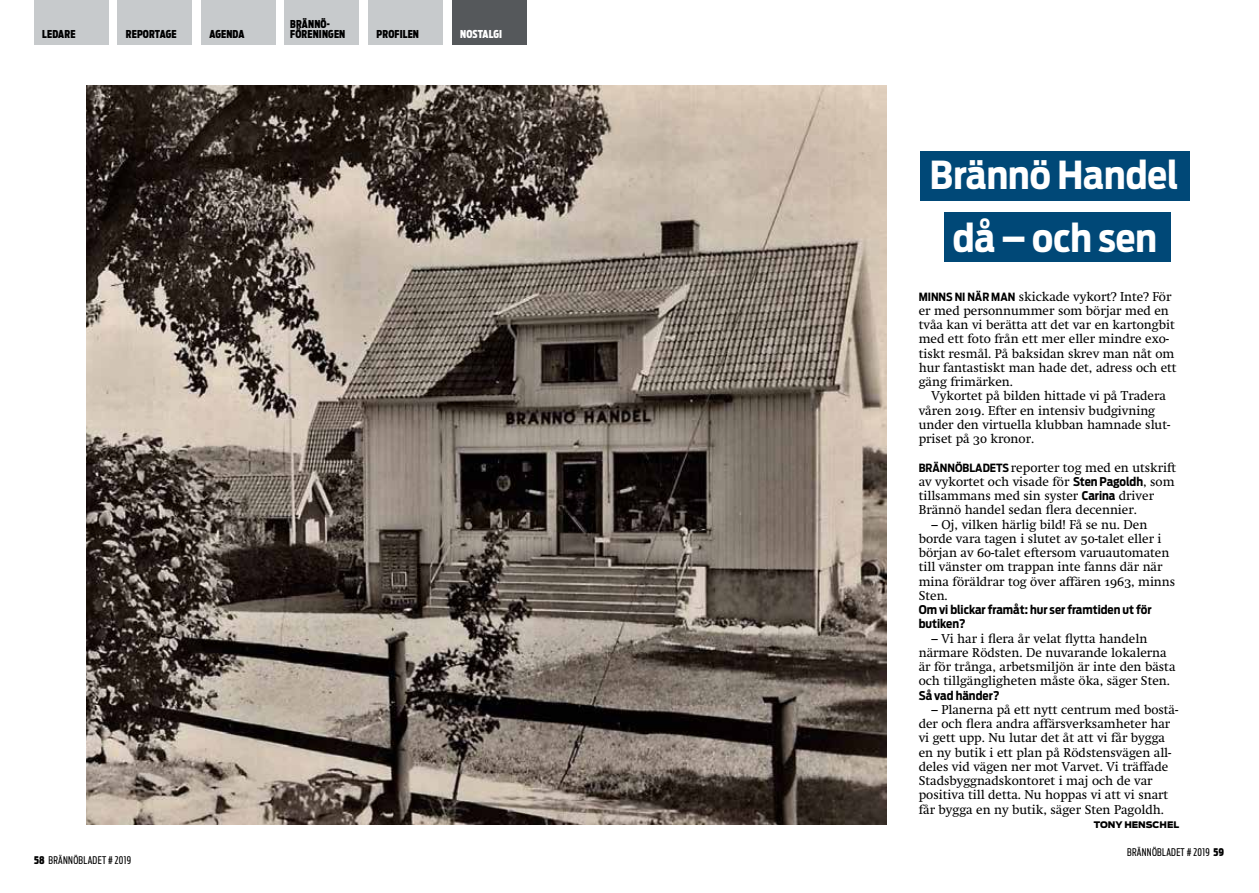
<style>
.page{position:relative;width:1259px;height:893px;background:#fff}
.page>*{position:absolute;margin:0;border:0;box-sizing:border-box;transform-origin:0 0}
.t1{font:700 38.25px "Antenna Cond";color:#fff}
.t2{font:12.75px/14.2px "Swift Kla";color:#000}
.t3{font:700 12px/14.2px "Antenna Cond";color:#000}
.t4{font:900 10.8px/9.9px "Antenna Extra Cond";letter-spacing:.015em;color:#000}
.t5{font:900 10.8px "Antenna Extra Cond";letter-spacing:.005em;color:#fff}
.t6{font:10.5px "Antenna Extra Cond";letter-spacing:.03em;color:#000}
.t7{font:900 9px "Antenna";color:#000}
.s1{font-weight:900}
.s2{font-family:"Antenna Cond";font-weight:700;font-size:11.25px}
.s3{font-family:"Antenna Cond";font-weight:700;font-size:12px}
</style>
<div class="page">
<img style="left:86px;top:85px;width:800px;height:740px">
<div style="left:944px;top:213px;width:226px;height:49px;background:#004877"></div>
<div style="left:921px;top:151px;width:268px;height:50px;background:#004877"></div>
<div style="left:34px;top:0;width:74px;height:44px;background:#c7cacc"></div>
<div style="left:118px;top:0;width:74px;height:44px;background:#c7cacc"></div>
<div style="left:201px;top:0;width:75px;height:44px;background:#c7cacc"></div>
<div style="left:285px;top:0;width:74px;height:44px;background:#c7cacc"></div>
<div style="left:368px;top:0;width:75px;height:44px;background:#c7cacc"></div>
<div style="left:452px;top:0;width:74px;height:44px;background:#55585b"></div>
<p class="t4" style="left:290px;top:19px;width:57px">BRÄNNÖ-<br>FÖRENINGEN</p>
<p class="t5" style="left:460px;top:27px;width:43px">NOSTALGI</p>
<p class="t4" style="left:42px;top:29px;width:35px">LEDARE</p>
<p class="t4" style="left:126px;top:29px;width:52px">REPORTAGE</p>
<p class="t4" style="left:209px;top:29px;width:36px">AGENDA</p>
<p class="t4" style="left:377px;top:29px;width:44px">PROFILEN</p>
<p class="t6" style="left:34px;top:854px;width:99px"><span class="s1">58</span> BRÄNNÖBLADET # 2019</p>
<h1 class="t1" style="left:929px;top:153px;width:250px">Brännö Handel</h1>
<h1 class="t1" style="left:952px;top:215px;width:206px">då – och sen</h1>
<p class="t2" style="left:918px;top:289px;width:259px"><span class="s2">MINNS NI NÄR MAN</span> skickade vykort? Inte? För er med personnummer som börjar med en tvåa kan vi berätta att det var en kartongbit med ett foto från ett mer eller mindre exo&shy;tiskt resmål. På baksidan skrev man nåt om hur fantastiskt man hade det, adress och ett gäng frimärken.</p>
<p class="t2" style="left:918px;top:389px;width:253px;text-indent:13px">Vykortet på bilden hittade vi på Tradera våren 2019. Efter en intensiv budgivning under den virtuella klubban hamnade slut&shy;priset på 30 kronor.</p>
<p class="t2" style="left:918px;top:460px;width:259px"><span class="s2">BRÄNNÖBLADETS</span> reporter tog med en utskrift av vykortet och visade för <span class="s3">Sten Pagoldh</span>, som tillsammans med sin syster <span class="s3">Carina</span> driver Brännö handel sedan flera decennier.</p>
<p class="t2" style="left:918px;top:517px;width:258px;text-indent:13px">– Oj, vilken härlig bild! Få se nu. Den borde vara tagen i slutet av 50-talet eller i början av 60-talet eftersom varuautomaten till vänster om trappan inte fanns där när mina föräldrar tog över affären 1963, minns Sten.</p>
<p class="t3" style="left:918px;top:603px;width:234px">Om vi blickar framåt: hur ser framtiden ut för butiken?</p>
<p class="t2" style="left:918px;top:631px;width:258px;text-indent:13px">– Vi har i flera år velat flytta handeln närmare Rödsten. De nuvarande lokalerna är för trånga, arbetsmiljön är inte den bästa och tillgängligheten måste öka, säger Sten.</p>
<p class="t3" style="left:918px;top:688px;width:82px">Så vad händer?</p>
<p class="t2" style="left:918px;top:703px;width:261px;text-indent:13px">– Planerna på ett nytt centrum med bostä&shy;der och flera andra affärsverksamheter har vi gett upp. Nu lutar det åt att vi får bygga en ny butik i ett plan på Rödstensvägen all&shy;deles vid vägen ner mot Varvet. Vi träffade Stadsbyggnadskontoret i maj och de var positiva till detta. Nu hoppas vi att vi snart får bygga en ny butik, säger Sten Pagoldh.</p>
<p class="t7" style="left:1093px;top:819px;width:87px">TONY HENSCHEL</p>
<p class="t6" style="left:1127px;top:846px;width:99px">BRÄNNÖBLADET # 2019 <span class="s1">59</span></p>
</div>
